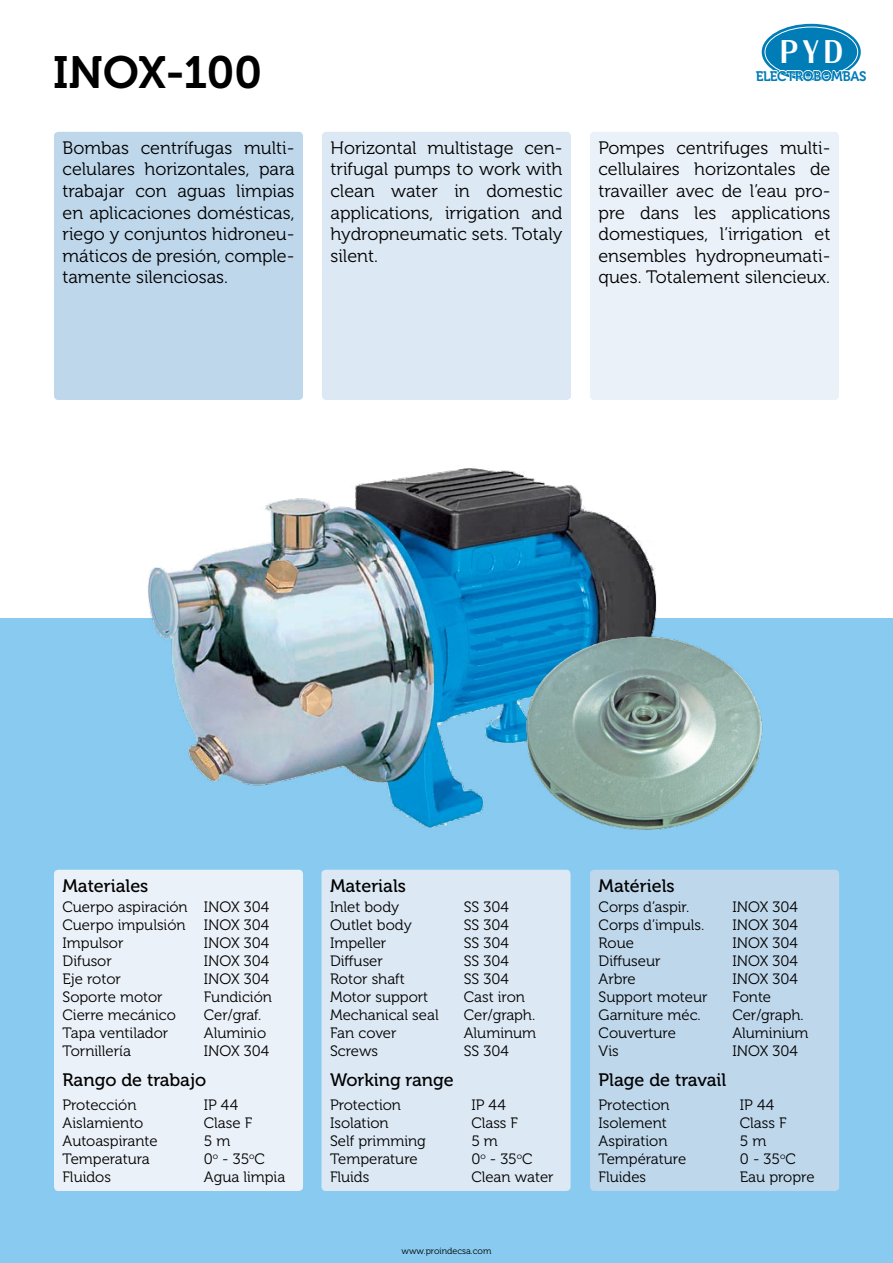
<style>
.page{position:relative;width:893px;height:1263px;background:#fff}
.page>*{position:absolute;margin:0;border:0;box-sizing:border-box;transform-origin:0 0}
.t1{font:45px "Museo 700";color:#000}
.t2{font:500 34.2px "Britannic T";color:#fff;scale:.95 1}
.t3{font:18px/21.6px "Museo 300";color:#000;text-align:justify}
.t4{font:18px "Museo 500";color:#000}
.t5{font:15px/18px "Museo 300";color:#000}
.t6{font:13.8px "Museo 700";letter-spacing:-.03em;color:#007cb7}
.t7{font:9px "Museo 300";color:#000}
</style>
<div class="page">
<div style="left:0;top:619px;width:893px;height:644px;background:#89cbf0"></div>
<div style="left:54px;top:870px;width:249px;height:321px;background:#ebf1f8;border-radius:4px"></div>
<div style="left:321px;top:870px;width:249px;height:321px;background:#dce8f3;border-radius:4px"></div>
<div style="left:590px;top:870px;width:249px;height:321px;background:#bfd7eb;border-radius:4px"></div>
<svg style="left:762px;top:24px;width:99px;height:56px"></svg>
<svg style="left:761px;top:40px;width:100px;height:41px"></svg>
<div style="left:54px;top:132px;width:249px;height:268px;background:#bfd7eb;border-radius:4px"></div>
<div style="left:322px;top:132px;width:249px;height:268px;background:#dce8f3;border-radius:4px"></div>
<div style="left:590px;top:132px;width:249px;height:268px;background:#ebf1f8;border-radius:4px"></div>
<img style="left:143px;top:468px;width:519px;height:360px">
<img style="left:521px;top:626px;width:242px;height:204px">
<h1 class="t1" style="left:53px;top:47px;width:210px">INOX-100</h1>
<h2 class="t2" style="left:780px;top:33px;width:68px">PYD</h2>
<p class="t6" style="left:756px;top:68px;width:112px">ELECTROBOMBAS</p>
<p class="t3" style="left:63px;top:137px;width:234px">Bombas centrífugas multi&shy;celulares horizontales, para trabajar con aguas limpias en aplicaciones domésticas, riego y conjuntos hidroneu&shy;máticos de presión, comple&shy;tamente silenciosas.</p>
<p class="t3" style="left:330px;top:137px;width:234px">Horizontal multistage cen&shy;trifugal pumps to work with clean water in domestic applications, irrigation and hydropneumatic sets. Totaly silent.</p>
<p class="t3" style="left:598px;top:137px;width:234px">Pompes centrifuges multi&shy;cellulaires horizontales de travailler avec de l’eau pro&shy;pre dans les applications domestiques, l’irrigation et ensembles hydropneumati&shy;ques. Totalement silencieux.</p>
<p class="t4" style="left:63px;top:876px;width:87px">Materiales</p>
<p class="t5" style="left:63px;top:898px;width:127px">Cuerpo aspiración<br>Cuerpo impulsión<br>Impulsor<br>Difusor<br>Eje rotor<br>Soporte motor<br>Cierre mecánico<br>Tapa ventilador<br>Tornillería</p>
<p class="t5" style="left:204px;top:898px;width:70px">INOX 304<br>INOX 304<br>INOX 304<br>INOX 304<br>INOX 304<br>Fundición<br>Cer/graf.<br>Aluminio<br>INOX 304</p>
<p class="t4" style="left:63px;top:1070px;width:145px">Rango de trabajo</p>
<p class="t5" style="left:63px;top:1096px;width:97px">Protección<br>Aislamiento<br>Autoaspirante<br>Temperatura<br>Fluidos</p>
<p class="t5" style="left:204px;top:1096px;width:83px">IP 44<br>Clase F<br>5 m<br>0<sup>o</sup> - 35<sup>o</sup>C<br>Agua limpia</p>
<p class="t4" style="left:330px;top:876px;width:78px">Materials</p>
<p class="t4" style="left:599px;top:876px;width:78px">Matériels</p>
<p class="t5" style="left:330px;top:898px;width:110px">Inlet body<br>Outlet body<br>Impeller<br>Diffuser<br>Rotor shaft<br>Motor support<br>Mechanical seal<br>Fan cover<br>Screws</p>
<p class="t5" style="left:599px;top:898px;width:110px">Corps d’aspir.<br>Corps d’impuls.<br>Roue<br>Diffuseur<br>Arbre<br>Support moteur<br>Garniture méc.<br>Couverture<br>Vis</p>
<p class="t5" style="left:464px;top:898px;width:74px">SS 304<br>SS 304<br>SS 304<br>SS 304<br>SS 304<br>Cast iron<br>Cer/graph.<br>Aluminum<br>SS 304</p>
<p class="t5" style="left:732px;top:898px;width:78px">INOX 304<br>INOX 304<br>INOX 304<br>INOX 304<br>INOX 304<br>Fonte<br>Cer/graph.<br>Aluminium<br>INOX 304</p>
<p class="t4" style="left:330px;top:1070px;width:125px">Working range</p>
<p class="t4" style="left:599px;top:1070px;width:129px">Plage de travail</p>
<p class="t5" style="left:330px;top:1096px;width:97px">Protection<br>Isolation<br>Self primming<br>Temperature<br>Fluids</p>
<p class="t5" style="left:471px;top:1096px;width:84px">IP 44<br>Class F<br>5 m<br>0<sup>o</sup> - 35<sup>o</sup>C<br>Clean water</p>
<p class="t5" style="left:599px;top:1096px;width:89px">Protection<br>Isolement<br>Aspiration<br>Température<br>Fluides</p>
<p class="t5" style="left:740px;top:1096px;width:76px">IP 44<br>Class F<br>5 m<br>0 - 35<sup>o</sup>C<br>Eau propre</p>
<p class="t7" style="left:402px;top:1246px;width:91px">www.proindecsa.com</p>
</div>
